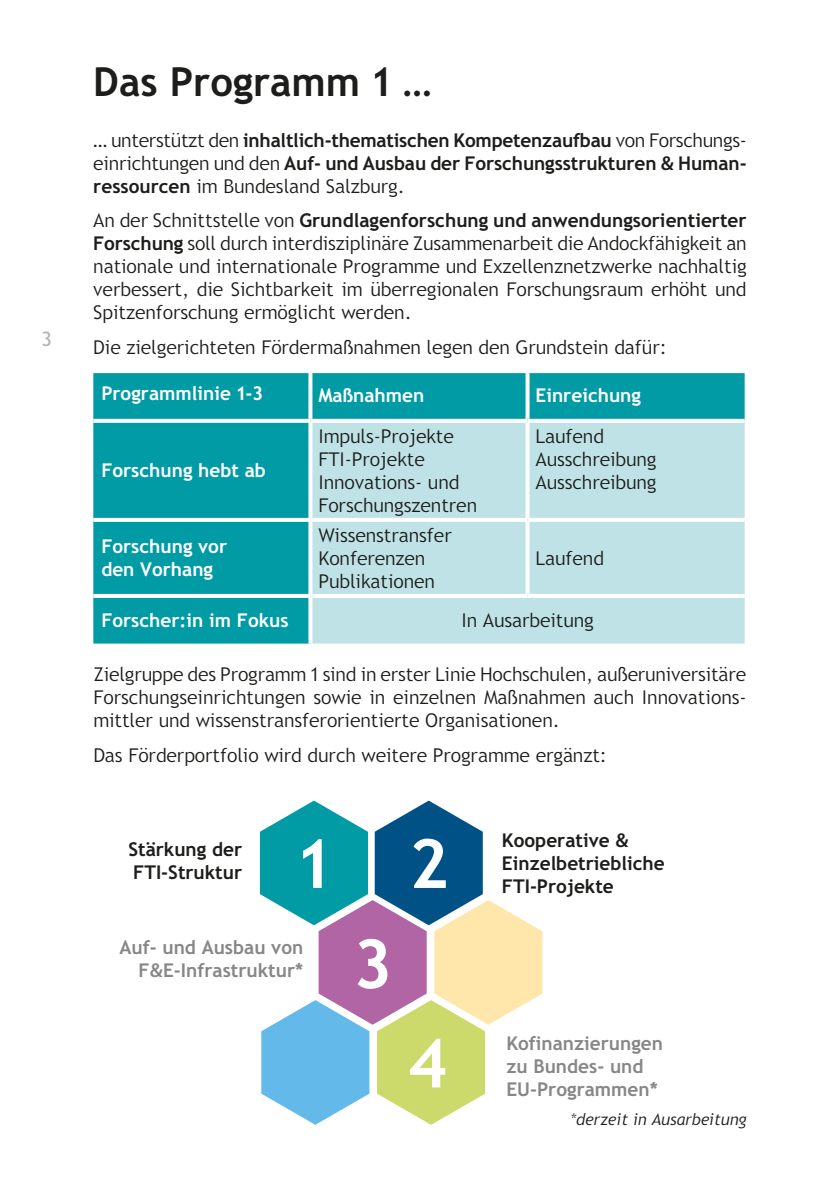
<style>
.page{position:relative;width:840px;height:1191px;background:#fff}
.page>*{position:absolute;margin:0;border:0;box-sizing:border-box;transform-origin:0 0}
.t1{font:700 67.8px "Trebuchet SBG2";color:#fff}
.t2{font:700 40px "Trebuchet SBG2";color:#1d1d1b}
.t3{font:20px "Trebuchet SBG2";color:#b2b2b2}
.t4{font:300 19px/23px "Trebuchet SBG2";color:#1d1d1b}
.t5{font:700 19px/23px "Trebuchet SBG2";color:#1d1d1b}
.t6{font:700 19px/23px "Trebuchet SBG2";color:#fff}
.t7{font:700 19px/23px "Trebuchet SBG2";color:#878787;text-align:right}
.t8{font:italic 300 16px "Trebuchet SBG2";color:#1d1d1b}
.s1{font-weight:300}
.s2{font-weight:700}
</style>
<div class="page">
<div style="left:93px;top:373px;width:651px;height:270px;background:#009ba4"></div>
<div style="left:312px;top:423px;width:432px;height:220px;background:#bfe2e6"></div>
<svg style="left:93px;top:518px;width:217px;height:4px"></svg>
<hr style="left:310px;top:518px;width:217px;height:4px;background:#fff">
<hr style="left:527px;top:518px;width:217px;height:4px;background:#fff">
<svg style="left:93px;top:594px;width:217px;height:4px"></svg>
<hr style="left:310px;top:594px;width:217px;height:4px;background:#fff">
<hr style="left:527px;top:594px;width:217px;height:4px;background:#fff">
<svg style="left:308px;top:423px;width:4px;height:95px"></svg>
<svg style="left:525px;top:423px;width:4px;height:95px"></svg>
<svg style="left:308px;top:522px;width:4px;height:72px"></svg>
<svg style="left:525px;top:522px;width:4px;height:72px"></svg>
<svg style="left:308px;top:598px;width:4px;height:45px"></svg>
<svg style="left:308px;top:373px;width:4px;height:46px"></svg>
<svg style="left:525px;top:373px;width:4px;height:46px"></svg>
<svg style="left:93px;top:419px;width:217px;height:4px"></svg>
<hr style="left:310px;top:419px;width:217px;height:4px;background:#fff">
<hr style="left:527px;top:419px;width:217px;height:4px;background:#fff">
<svg style="left:260px;top:800px;width:282px;height:324px"></svg>
<p class="t3" style="left:41px;top:327px;width:12px">3</p>
<h2 class="t2" style="left:93px;top:56px;width:340px">Das Programm 1 …</h2>
<p class="t5" style="left:93px;top:129px;width:654px;text-align:justify"><span class="s1">… unterstützt den</span> inhaltlich-thematischen Kompetenzaufbau <span class="s1">von Forschungs&shy;einrichtungen und den</span> Auf- und Ausbau der Forschungsstrukturen &amp; Human&shy;ressourcen <span class="s1">im Bundesland Salzburg.</span></p>
<p class="t4" style="left:93px;top:209px;width:654px;text-align:justify">An der Schnittstelle von <span class="s2">Grundlagenforschung und anwendungsorientierter Forschung</span> soll durch interdisziplinäre Zusammenarbeit die Andockfähigkeit an nationale und internationale Programme und Exzellenznetzwerke nachhaltig verbessert, die Sichtbarkeit im überregionalen Forschungsraum erhöht und Spitzenforschung ermöglicht werden.</p>
<p class="t4" style="left:93px;top:336px;width:574px">Die zielgerichteten Fördermaßnahmen legen den Grundstein dafür:</p>
<p class="t6" style="left:101px;top:382px;width:163px">Programmlinie 1-3</p>
<p class="t6" style="left:318px;top:384px;width:107px">Maßnahmen</p>
<p class="t6" style="left:535px;top:384px;width:107px">Einreichung</p>
<p class="t6" style="left:101px;top:459px;width:166px">Forschung hebt ab</p>
<p class="t4" style="left:318px;top:425px;width:160px">Impuls-Projekte<br>FTI-Projekte<br>Innovations- und<br>Forschungszentren</p>
<p class="t4" style="left:535px;top:425px;width:122px">Laufend<br>Ausschreibung<br>Ausschreibung</p>
<p class="t6" style="left:101px;top:535px;width:127px">Forschung vor den Vorhang</p>
<p class="t4" style="left:318px;top:524px;width:135px">Wissenstransfer<br>Konferenzen<br>Publikationen</p>
<p class="t4" style="left:535px;top:547px;width:70px">Laufend</p>
<p class="t6" style="left:101px;top:608px;width:189px">Forscher:in im Fokus</p>
<p class="t4" style="left:461px;top:608px;width:134px">In Ausarbeitung</p>
<p class="t4" style="left:93px;top:663px;width:654px;text-align:justify">Zielgruppe des Programm 1 sind in erster Linie Hochschulen, außeruniversitäre Forschungseinrichtungen sowie in einzelnen Maßnahmen auch Innovations&shy;mittler und wissenstransferorientierte Organisationen.</p>
<p class="t4" style="left:93px;top:743px;width:515px">Das Förderportfolio wird durch weitere Programme ergänzt:</p>
<p class="t5" style="left:128px;top:837px;width:115px">Stärkung der<br>FTI-Struktur</p>
<h1 class="t1" style="left:298px;top:821px;width:32px">1</h1>
<p class="t7" style="left:119px;top:935px;width:185px">Auf- und Ausbau von<br>F&amp;E-Infrastruktur*</p>
<h1 class="t1" style="left:352px;top:921px;width:41px">3</h1>
<h1 class="t1" style="left:408px;top:821px;width:41px">2</h1>
<h1 class="t1" style="left:407px;top:1021px;width:41px">4</h1>
<p class="t5" style="left:501px;top:828px;width:164px">Kooperative &amp;<br>Einzelbetriebliche<br>FTI-Projekte</p>
<p class="t7" style="left:506px;top:1031px;width:158px;text-align:left">Kofinanzierungen zu Bundes- und<br>EU-Programmen*</p>
<p class="t8" style="left:570px;top:1109px;width:178px">*derzeit in Ausarbeitung</p>
</div>
